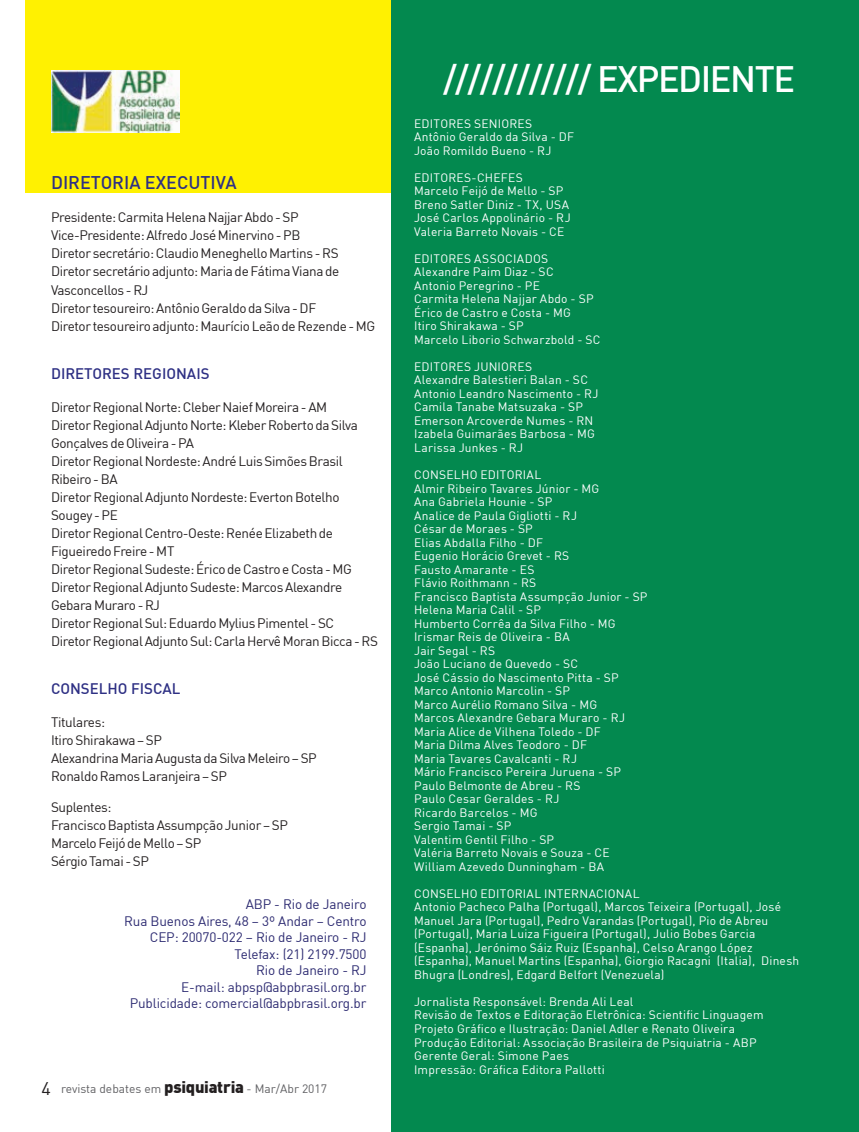
<style>
.page{position:relative;width:859px;height:1132px;background:#fff}
.page>*{position:absolute;margin:0;border:0;box-sizing:border-box;transform-origin:0 0}
.t1{font:500 36px "DIN";letter-spacing:-.04em;color:#fff}
.t2{font:500 18px "DIN";color:#2e3084}
.t3{font:500 15px "DIN";color:#2e3084}
.t4{font:13.5px/18px "DIN";letter-spacing:-.025em;color:#231f20}
.t5{font:13.5px/16.5px "DIN";letter-spacing:-.01em;color:#2c2a71;text-align:right}
.t6{font:12px/13.5px "DIN";letter-spacing:.015em;color:#fff}
.t7{font:12px "DIN";color:#616164}
.s1{font-size:18px;color:#231f20}
.s2{font-weight:900;font-size:16.5px;color:#231f20}
</style>
<div class="page">
<div style="left:26px;top:0;width:833px;height:192px;background:#fff101"></div>
<div style="left:391px;top:0;width:468px;height:1131px;background:#03894f"></div>
<img style="left:52px;top:70px;width:127px;height:63px">
<h2 class="t2" style="left:51px;top:174px;width:187px">DIRETORIA EXECUTIVA</h2>
<p class="t4" style="left:51px;top:209px;width:326px">Presidente: Carmita Helena Najjar Abdo - SP Vice-Presidente: Alfredo José Minervino - PB<br>Diretor secretário: Claudio Meneghello Martins - RS Diretor secretário adjunto: Maria de Fátima Viana de Vasconcellos - RJ<br>Diretor tesoureiro: Antônio Geraldo da Silva - DF<br>Diretor tesoureiro adjunto: Maurício Leão de Rezende - MG</p>
<p class="t3" style="left:51px;top:366px;width:160px">DIRETORES REGIONAIS</p>
<p class="t4" style="left:51px;top:398px;width:329px">Diretor Regional Norte: Cleber Naief Moreira - AM<br>Diretor Regional Adjunto Norte: Kleber Roberto da Silva Gonçalves de Oliveira - PA<br>Diretor Regional Nordeste: André Luis Simões Brasil Ribeiro - BA<br>Diretor Regional Adjunto Nordeste: Everton Botelho Sougey - PE<br>Diretor Regional Centro-Oeste: Renée Elizabeth de Figueiredo Freire - MT<br>Diretor Regional Sudeste: Érico de Castro e Costa - MG Diretor Regional Adjunto Sudeste: Marcos Alexandre Gebara Muraro - RJ<br>Diretor Regional Sul: Eduardo Mylius Pimentel - SC<br>Diretor Regional Adjunto Sul: Carla Hervê Moran Bicca - RS</p>
<p class="t3" style="left:51px;top:681px;width:131px">CONSELHO FISCAL</p>
<p class="t4" style="left:51px;top:713px;width:267px">Titulares:<br>Itiro Shirakawa – SP<br>Alexandrina Maria Augusta da Silva Meleiro – SP<br>Ronaldo Ramos Laranjeira – SP</p>
<p class="t4" style="left:51px;top:799px;width:238px">Suplentes:<br>Francisco Baptista Assumpção Junior – SP<br>Marcelo Feijó de Mello – SP<br>Sérgio Tamai - SP</p>
<p class="t5" style="left:124px;top:896px;width:244px">ABP - Rio de Janeiro<br>Rua Buenos Aires, 48 – 3º Andar – Centro<br>CEP: 20070-022 – Rio de Janeiro - RJ<br>Telefax: (21) 2199.7500<br>Rio de Janeiro - RJ<br>E-mail: abpsp@abpbrasil.org.br<br>Publicidade: comercial@abpbrasil.org.br</p>
<p class="t7" style="left:42px;top:1082px;width:287px"><span class="s1">4</span> revista debates em <span class="s2">psiquiatria</span> - Mar/Abr 2017</p>
<h1 class="t1" style="left:443px;top:62px;width:354px">//////////// EXPEDIENTE</h1>
<p class="t6" style="left:414px;top:117px;width:161px">EDITORES SENIORES<br>Antônio Geraldo da Silva - DF<br>João Romildo Bueno - RJ</p>
<p class="t6" style="left:414px;top:171px;width:158px">EDITORES-CHEFES<br>Marcelo Feijó de Mello - SP<br>Breno Satler Diniz - TX, USA<br>José Carlos Appolinário - RJ<br>Valeria Barreto Novais - CE</p>
<p class="t6" style="left:414px;top:252px;width:188px">EDITORES ASSOCIADOS<br>Alexandre Paim Diaz - SC<br>Antonio Peregrino - PE<br>Carmita Helena Najjar Abdo - SP<br>Érico de Castro e Costa - MG<br>Itiro Shirakawa - SP<br>Marcelo Liborio Schwarzbold - SC</p>
<p class="t6" style="left:414px;top:360px;width:186px">EDITORES JUNIORES<br>Alexandre Balestieri Balan - SC<br>Antonio Leandro Nascimento - RJ<br>Camila Tanabe Matsuzaka - SP<br>Emerson Arcoverde Numes - RN<br>Izabela Guimarães Barbosa - MG<br>Larissa Junkes - RJ</p>
<p class="t6" style="left:414px;top:468px;width:235px">CONSELHO EDITORIAL<br>Almir Ribeiro Tavares Júnior - MG<br>Ana Gabriela Hounie - SP<br>Analice de Paula Gigliotti - RJ<br>César de Moraes - SP<br>Elias Abdalla Filho - DF<br>Eugenio Horácio Grevet - RS<br>Fausto Amarante - ES<br>Flávio Roithmann - RS<br>Francisco Baptista Assumpção Junior - SP<br>Helena Maria Calil - SP<br>Humberto Corrêa da Silva Filho - MG<br>Irismar Reis de Oliveira - BA<br>Jair Segal - RS<br>João Luciano de Quevedo - SC<br>José Cássio do Nascimento Pitta - SP<br>Marco Antonio Marcolin - SP<br>Marco Aurélio Romano Silva - MG<br>Marcos Alexandre Gebara Muraro - RJ<br>Maria Alice de Vilhena Toledo - DF<br>Maria Dilma Alves Teodoro - DF<br>Maria Tavares Cavalcanti - RJ<br>Mário Francisco Pereira Juruena - SP<br>Paulo Belmonte de Abreu - RS<br>Paulo Cesar Geraldes - RJ<br>Ricardo Barcelos - MG<br>Sergio Tamai - SP<br>Valentim Gentil Filho - SP<br>Valéria Barreto Novais e Souza - CE<br>William Azevedo Dunningham - BA</p>
<p class="t6" style="left:414px;top:887px;width:387px">CONSELHO EDITORIAL INTERNACIONAL<br>Antonio Pacheco Palha (Portugal), Marcos Teixeira (Portugal), José Manuel Jara (Portugal), Pedro Varandas (Portugal), Pio de Abreu (Portugal), Maria Luiza Figueira (Portugal), Julio Bobes Garcia (Espanha), Jerónimo Sáiz Ruiz (Espanha), Celso Arango López (Espanha), Manuel Martins (Espanha), Giorgio Racagni (Italia), Dinesh Bhugra (Londres), Edgard Belfort (Venezuela)</p>
<p class="t6" style="left:414px;top:995px;width:351px">Jornalista Responsável: Brenda Ali Leal<br>Revisão de Textos e Editoração Eletrônica: Scientific Linguagem Projeto Gráfico e Ilustração: Daniel Adler e Renato Oliveira Produção Editorial: Associação Brasileira de Psiquiatria - ABP Gerente Geral: Simone Paes<br>Impressão: Gráfica Editora Pallotti</p>
</div>
